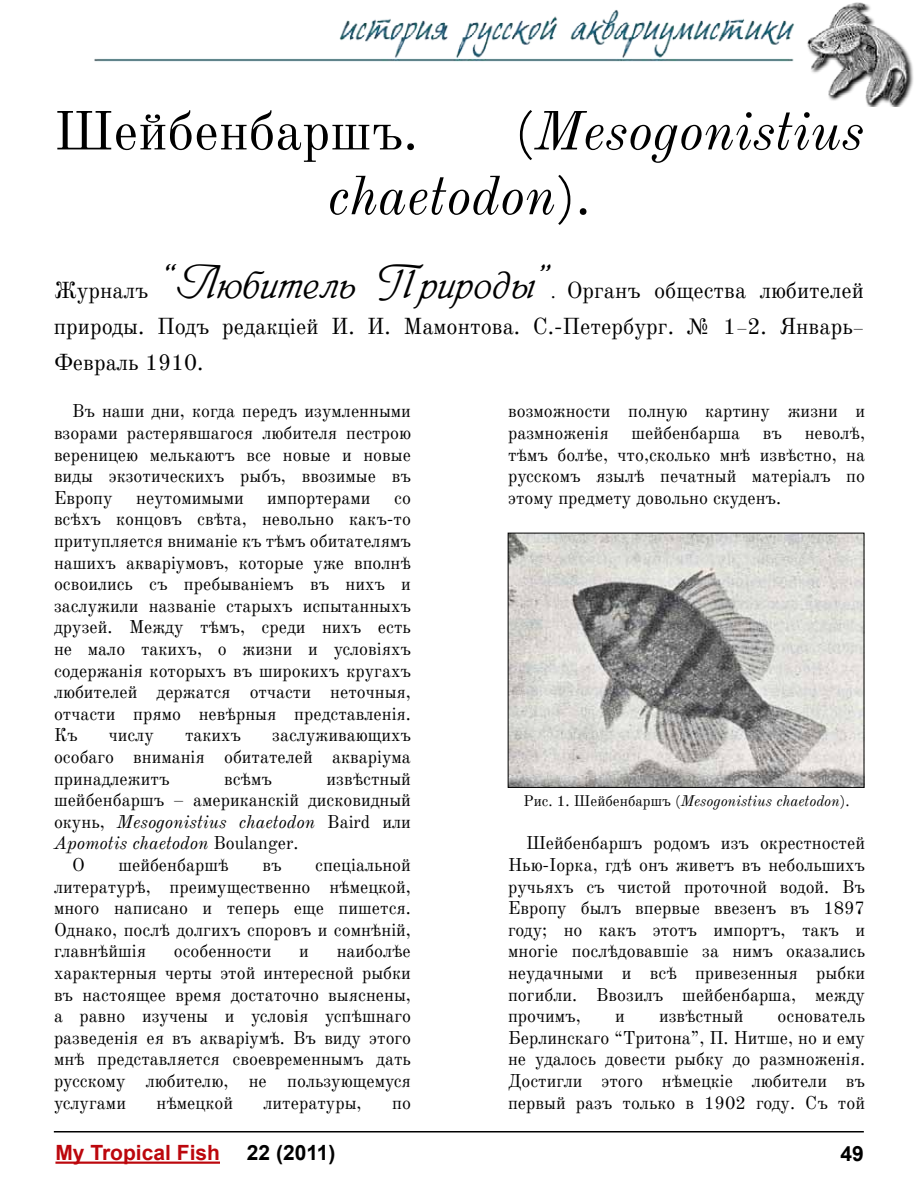
<style>
.page{position:relative;width:918px;height:1188px;background:#fff}
.page>*{position:absolute;margin:0;border:0;box-sizing:border-box;transform-origin:0 0}
.t1{font:italic 54px/64.8px "Old Standard TT";color:#000}
.t2{font:54px "Old Standard TT";color:#000}
.t3{font:45px "Heinrich Script";color:#000}
.t4{font:22.5px/36px "Old Standard TT";color:#000;text-align:justify}
.t5{font:700 21px "Arial";color:#bc070d}
.t6{font:700 21px "Arial";color:#000}
.t7{font:18px/21.6px "Old Standard TT";color:#000;text-align:justify}
.t8{font:italic 18px "Old Standard TT";color:#000}
.t9{font:italic 15px "Old Standard TT";color:#000}
.s1{font-style:normal}
.s2{font-family:"Old Standard TT";font-size:22.5px}
.s3{font-size:18px}
</style>
<div class="page">
<hr style="left:54px;top:1131px;width:810px;height:1px;background:#000">
<hr style="left:55px;top:1162px;width:165px;height:2px;background:#bc070d">
<img style="left:94px;top:2px;width:819px;height:104px">
<img style="left:510px;top:535px;width:352px;height:251px">
<div style="left:508px;top:533px;width:356px;height:255px;border:1px solid #000"></div>
<h1 class="t1" style="left:327px;top:99px;width:538px;text-indent:187px"><span class="s1">(</span>Mesogonistius chaetodon<span class="s1">).</span></h1>
<h2 class="t3" style="left:54px;top:256px;width:498px"><span class="s2">Журналъ</span> “Любитель Природы”</h2>
<h1 class="t2" style="left:54px;top:98px;width:366px">Шейбенбаршъ.</h1>
<p class="t4" style="left:54px;top:272px;width:812px;text-indent:497px"><span class="s3">.</span> Органъ общества любителей природы. Подъ редакцiей И. И. Мамонтова. С.-Петербург. № 1<span class="s3">–</span>2. Январь<span class="s3">– </span>Февраль 1910.</p>
<p class="t7" style="left:54px;top:401px;width:358px;text-indent:18px">Въ наши дни, когда передъ изумленными взорами растерявшагося любителя пестрою вереницею мелькаютъ все новые и новые виды экзотическихъ рыбъ, ввозимые въ Европу</p>
<p class="t7" style="left:54px;top:487px;width:358px;text-indent:340px">со всѣхъ концовъ свѣта, невольно какъ-то притупляется вниманiе къ тѣмъ обитателямъ нашихъ акварiумовъ, которые уже вполнѣ освоились съ пребыванiемъ въ нихъ и заслужили названiе старыхъ испытанныхъ друзей. Между тѣмъ, среди нихъ есть не мало такихъ, о жизни и условiяхъ содержанiя которыхъ въ широкихъ кругахъ любителей держатся отчасти неточныя, отчасти прямо невѣрныя представленiя.<br>Къ</p>
<p class="t7" style="left:136px;top:487px;width:109px">неутомимыми</p>
<p class="t7" style="left:267px;top:487px;width:105px">импортерами</p>
<p class="t7" style="left:54px;top:725px;width:358px;text-indent:218px">заслуживающихъ особаго вниманiя обитателей акварiума принадлежитъ</p>
<p class="t7" style="left:109px;top:725px;width:47px">числу</p>
<p class="t7" style="left:185px;top:725px;width:58px">такихъ</p>
<p class="t7" style="left:224px;top:768px;width:49px">всѣмъ</p>
<p class="t7" style="left:327px;top:768px;width:86px">извѣстный</p>
<p class="t7" style="left:54px;top:790px;width:358px">шейбенбаршъ – американскiй дисковидный</p>
<p class="t8" style="left:54px;top:811px;width:358px"><span class="s1">окунь,</span> Mesogonistius chaetodon <span class="s1">Baird или</span></p>
<p class="t8" style="left:54px;top:832px;width:246px">Apomotis chaetodon <span class="s1">Boulanger.</span></p>
<p class="t7" style="left:72px;top:854px;width:14px">О</p>
<p class="t7" style="left:118px;top:854px;width:112px">шейбенбаршѣ</p>
<p class="t7" style="left:262px;top:854px;width:21px">въ</p>
<p class="t7" style="left:54px;top:854px;width:358px;text-indent:261px">спецiальной литературѣ, преимущественно нѣмецкой, много написано и теперь еще пишется.<br>Однако, послѣ долгихъ споровъ и сомнѣнiй, главнѣйшiя</p>
<p class="t7" style="left:54px;top:941px;width:358px;text-indent:283px">наиболѣе характерныя черты этой интересной рыбки въ настоящее время достаточно выяснены, а равно изучены и условiя успѣшнаго разведенiя ея въ акварiумѣ. Въ виду этого мнѣ представляется своевременнымъ дать русскому любителю, не пользующемуся услугами</p>
<p class="t7" style="left:174px;top:941px;width:99px">особенности</p>
<p class="t7" style="left:299px;top:941px;width:11px">и</p>
<p class="t7" style="left:157px;top:1092px;width:78px">нѣмецкой</p>
<p class="t7" style="left:264px;top:1092px;width:100px">литературы,</p>
<p class="t7" style="left:392px;top:1092px;width:20px">по</p>
<p class="t7" style="left:508px;top:401px;width:358px">возможности полную картину жизни и размноженiя</p>
<p class="t7" style="left:631px;top:422px;width:110px">шейбенбарша</p>
<p class="t7" style="left:763px;top:422px;width:21px">въ</p>
<p class="t7" style="left:508px;top:422px;width:358px;text-indent:297px">неволѣ, тѣмъ болѣе, что,сколько мнѣ извѣстно, на русскомъ язылѣ печатный матерiалъ по этому предмету довольно скуденъ.</p>
<p class="t9" style="left:524px;top:792px;width:327px"><span class="s1">Рис. 1. Шейбенбаршъ (</span>Mesogonistius chaetodon<span class="s1">).</span></p>
<p class="t7" style="left:508px;top:833px;width:358px;text-indent:18px">Шейбенбаршъ родомъ изъ окрестностей Нью-Iорка, гдѣ онъ живетъ въ небольшихъ ручьяхъ съ чистой проточной водой. Въ Европу былъ впервые ввезенъ въ 1897 году; но какъ этотъ импортъ, такъ и многiе послѣдовавшiе за нимъ оказались неудачными и всѣ привезенныя рыбки погибли. Ввозилъ шейбенбарша, между прочимъ,</p>
<p class="t7" style="left:615px;top:1006px;width:11px">и</p>
<p class="t7" style="left:659px;top:1006px;width:86px">извѣстный</p>
<p class="t7" style="left:508px;top:1006px;width:358px;text-indent:270px">основатель Берлинскаго “Тритона”, П. Нитше, но и ему не удалось довести рыбку до размноженiя.<br>Достигли этого нѣмецкiе любители въ первый разъ только в 1902 году. Съ той</p>
<p class="t5" style="left:55px;top:1139px;width:166px">My Tropical Fish</p>
<p class="t6" style="left:247px;top:1139px;width:90px">22 (2011)</p>
<p class="t6" style="left:841px;top:1140px;width:25px">49</p>
</div>
